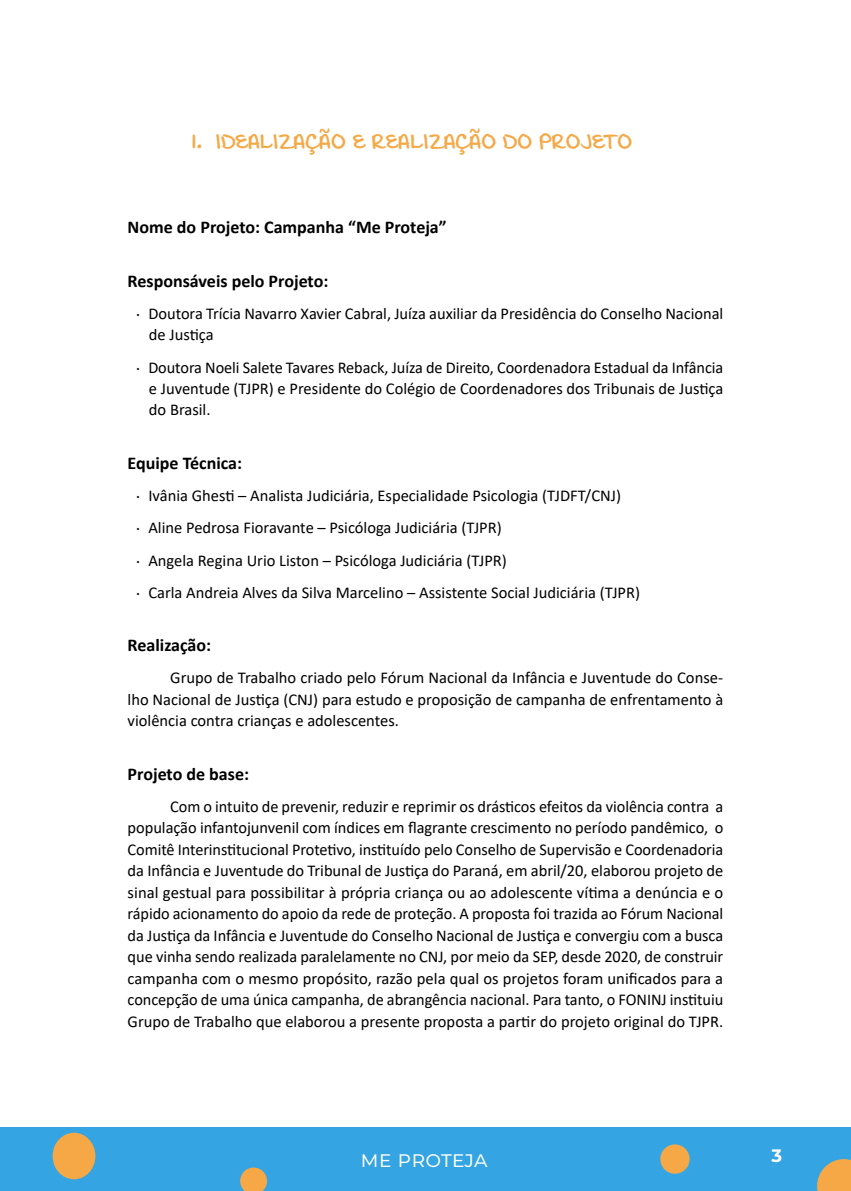
<style>
.page{position:relative;width:851px;height:1191px;background:#fff}
.page>*{position:absolute;margin:0;border:0;box-sizing:border-box;transform-origin:0 0}
.t1{font:700 27px "Swister";color:#f5a845}
.t2{font:22.5px "Montserrat";color:#fff}
.t3{font:700 18px "Calibri";color:#000}
.t4{font:700 18px "Montserrat";color:#fff}
.t5{font:16.5px/21.5px "Calibri";color:#000;text-align:justify}
</style>
<div class="page">
<div style="left:0;top:1127px;width:850px;height:64px;background:#34a4e3"></div>
<svg style="left:817px;top:1159px;width:33px;height:32px"></svg>
<div style="left:660px;top:1144px;width:29px;height:29px;background:#f5a845;border-radius:50%"></div>
<svg style="left:240px;top:1167px;width:27px;height:24px"></svg>
<div style="left:53px;top:1132px;width:42px;height:47px;background:#f5a845;border-radius:50%"></div>
<h1 class="t1" style="left:191px;top:121px;width:442px">1. IDEALIZAÇÃO E REALIZAÇÃO DO PROJETO</h1>
<p class="t3" style="left:128px;top:214px;width:320px">Nome do Projeto: Campanha “Me Proteja”</p>
<p class="t3" style="left:128px;top:268px;width:202px">Responsáveis pelo Projeto:</p>
<p class="t5" style="left:149px;top:302px;width:575px;text-indent:-13px">ᆸ Doutora Trícia Navarro Xavier Cabral, Juíza auxiliar da Presidência do Conselho Nacional de Justiça</p>
<p class="t5" style="left:149px;top:356px;width:576px;text-indent:-13px">ᆸ Doutora Noeli Salete Tavares Reback, Juíza de Direito, Coordenadora Estadual da Infância e Juventude (TJPR) e Presidente do Colégio de Coordenadores dos Tribunais de Justiça do Brasil.</p>
<p class="t3" style="left:128px;top:450px;width:116px">Equipe Técnica:</p>
<p class="t5" style="left:136px;top:479px;width:505px;line-height:32.2px;text-align:left">ᆸ Ivânia Ghesti – Analista Judiciária, Especialidade Psicologia (TJDFT/CNJ)<br>ᆸ Aline Pedrosa Fioravante – Psicóloga Judiciária (TJPR)<br>ᆸ Angela Regina Urio Liston – Psicóloga Judiciária (TJPR)<br>ᆸ Carla Andreia Alves da Silva Marcelino – Assistente Social Judiciária (TJPR)</p>
<p class="t3" style="left:128px;top:632px;width:85px">Realização:</p>
<p class="t5" style="left:128px;top:667px;width:597px;text-indent:43px">Grupo de Trabalho criado pelo Fórum Nacional da Infância e Juventude do Conse&shy;lho Nacional de Justiça (CNJ) para estudo e proposição de campanha de enfrentamento à violência contra crianças e adolescentes.</p>
<p class="t3" style="left:128px;top:761px;width:123px">Projeto de base:</p>
<p class="t5" style="left:128px;top:795px;width:597px;text-indent:43px">Com o intuito de prevenir, reduzir e reprimir os drásticos efeitos da violência contra a população infantojunvenil com índices em flagrante crescimento no período pandêmico, o Comitê Interinstitucional Protetivo, instituído pelo Conselho de Supervisão e Coordenadoria da Infância e Juventude do Tribunal de Justiça do Paraná, em abril/20, elaborou projeto de sinal gestual para possibilitar à própria criança ou ao adolescente vítima a denúncia e o rápido acionamento do apoio da rede de proteção. A proposta foi trazida ao Fórum Nacional da Justiça da Infância e Juventude do Conselho Nacional de Justiça e convergiu com a busca que vinha sendo realizada paralelamente no CNJ, por meio da SEP, desde 2020, de construir campanha com o mesmo propósito, razão pela qual os projetos foram unificados para a concepção de uma única campanha, de abrangência nacional. Para tanto, o FONINJ instituiu Grupo de Trabalho que elaborou a presente proposta a partir do projeto original do TJPR.</p>
<h2 class="t2" style="left:360px;top:1144px;width:128px">me proteja</h2>
<p class="t4" style="left:771px;top:1143px;width:12px">3</p>
</div>
